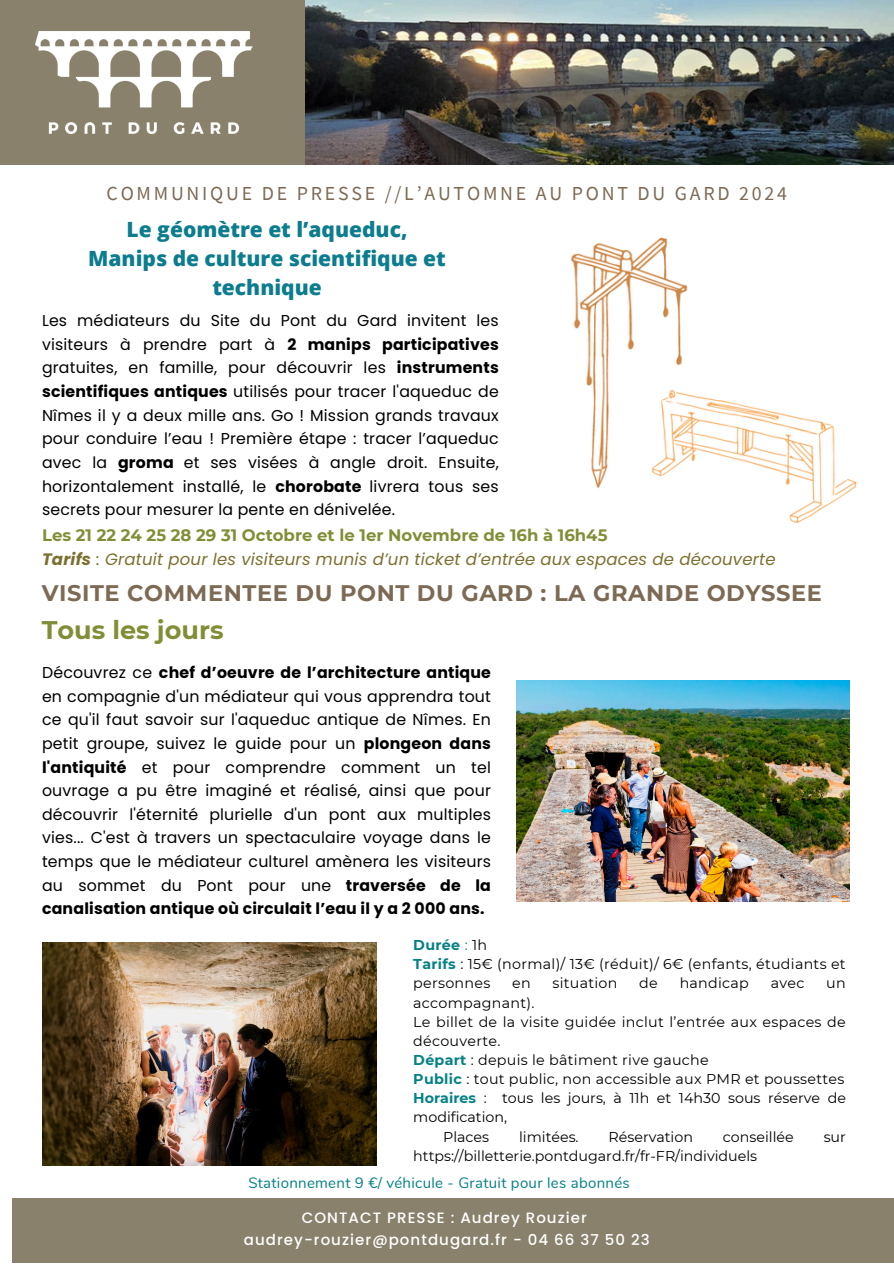
<style>
.page{position:relative;width:894px;height:1264px;background:#fff}
.page>*{position:absolute;margin:0;border:0;box-sizing:border-box;transform-origin:0 0}
.t1{font:700 25.5px "Montserrat";color:#828e36}
.t2{font:700 22.5px "Montserrat";letter-spacing:.025em;color:#7d6a54}
.t3{font:800 21px/29.2px "Open Sans";color:#0c7c8f;text-align:center}
.t4{font:19.8px "Source Sans Pro";letter-spacing:.14em;color:#7d6a54}
.t5{font:italic 16.5px "Poppins";letter-spacing:.01em;color:#7c702f}
.t6{font:700 16.5px "Montserrat";color:#828e36}
.t7{font:15.75px/23.7px "Poppins";letter-spacing:.01em;color:#000;text-align:justify}
.t8{font:500 15px/22.5px "Poppins";letter-spacing:.07em;color:#fff;text-align:center}
.t9{font:15px "Nunito";letter-spacing:.02em;color:#058186}
.t10{font:14.25px/19.2px "Montserrat";letter-spacing:.02em;color:#000}
.t11{font:14.25px/19.2px "Montserrat";color:#000}
.t12{font:700 14.25px "Montserrat";letter-spacing:.02em;color:#058186}
.s1{font-weight:700}
.s2{font-weight:400}
.s3{font-weight:400;color:#000}
.s4{font-weight:700;color:#058186}
</style>
<div class="page">
<div style="left:13px;top:1198px;width:880px;height:64px;background:#89816c"></div>
<img style="left:305px;top:0;width:588px;height:164px">
<div style="left:0;top:0;width:305px;height:164px;background:#89816c"></div>
<img style="left:35px;top:32px;width:217px;height:101px">
<img style="left:517px;top:680px;width:331px;height:221px">
<img style="left:42px;top:942px;width:334px;height:222px">
<img style="left:570px;top:237px;width:118px;height:252px">
<img style="left:641px;top:384px;width:216px;height:140px">
<p class="t4" style="left:106px;top:180px;width:681px">COMMUNIQUE DE PRESSE //L’AUTOMNE AU PONT DU GARD 2024</p>
<p class="t3" style="left:88px;top:214px;width:359px">Le géomètre et l’aqueduc,<br>Manips de culture scientifique et technique</p>
<p class="t7" style="left:42px;top:309px;width:458px">Les médiateurs du Site du Pont du Gard invitent les visiteurs à prendre part à <span class="s1">2 manips participatives </span>gratuites, en famille, pour découvrir les <span class="s1">instruments scientifiques antiques</span> utilisés pour tracer l'aqueduc de Nîmes il y a deux mille ans. Go ! Mission grands travaux pour conduire l’eau ! Première étape : tracer l’aqueduc avec la <span class="s1">groma</span> et ses visées à angle droit. Ensuite, horizontalement installé, le <span class="s1">chorobate</span> livrera tous ses secrets pour mesurer la pente en dénivelée.</p>
<p class="t6" style="left:42px;top:524px;width:567px">Les 21 22 24 25 28 29 31 Octobre et le 1er Novembre de 16h à 16h45</p>
<p class="t5" style="left:42px;top:547px;width:734px"><span class="s1">Tarifs</span> : Gratuit pour les visiteurs munis d’un ticket d’entrée aux espaces de découverte</p>
<h3 class="t2" style="left:42px;top:579px;width:781px">VISITE COMMENTEE DU PONT DU GARD : LA GRANDE ODYSSEE</h3>
<p class="t1" style="left:42px;top:614px;width:183px">Tous les jours</p>
<h6 class="t7" style="left:42px;top:660px;width:450px">Découvrez ce <span class="s1">chef d’oeuvre de l’architecture antique </span>en compagnie d'un médiateur qui vous apprendra tout ce qu'il faut savoir sur l'aqueduc antique de Nîmes. En petit groupe, suivez le guide pour un <span class="s1">plongeon dans l'antiquité</span> et pour comprendre comment un tel ouvrage a pu être imaginé et réalisé, ainsi que pour découvrir l'éternité plurielle d'un pont aux multiples vies... C'est à travers un spectaculaire voyage dans le temps que le médiateur culturel amènera les visiteurs au sommet du Pont pour une <span class="s1">traversée de la canalisation antique où circulait l’eau il y a 2 000 ans.</span></h6>
<h6 class="t12" style="left:413px;top:936px;width:75px">Durée <span class="s2">:</span> <span class="s3">1h</span></h6>
<p class="t10" style="left:413px;top:954px;width:434px"><span class="s4">Tarifs</span> : 15€ (normal)/ 13€ (réduit)/ 6€ (enfants, étudiants et personnes</p>
<p class="t10" style="left:512px;top:973px;width:20px">en</p>
<p class="t10" style="left:552px;top:973px;width:67px">situation</p>
<p class="t10" style="left:639px;top:973px;width:20px">de</p>
<p class="t10" style="left:679px;top:973px;width:71px">handicap</p>
<p class="t10" style="left:770px;top:973px;width:35px">avec</p>
<p class="t10" style="left:825px;top:973px;width:21px">un</p>
<p class="t10" style="left:413px;top:992px;width:123px">accompagnant).</p>
<p class="t10" style="left:413px;top:1012px;width:434px">Le billet de la visite guidée inclut l’entrée aux espaces de découverte.</p>
<h5 class="t10" style="left:413px;top:1050px;width:297px"><span class="s4">Départ</span> : depuis le bâtiment rive gauche</h5>
<h6 class="t10" style="left:413px;top:1069px;width:432px"><span class="s4">Public</span> : tout public, non accessible aux PMR et poussettes</h6>
<h2 class="t11" style="left:413px;top:1088px;width:434px"><span class="s4">Horaires</span> : tous les jours, à 11h et 14h30 sous réserve de modification,</h2>
<h1 class="t10" style="left:443px;top:1126px;width:48px">Places</h1>
<h1 class="t11" style="left:519px;top:1126px;width:61px">limitées.</h1>
<h1 class="t11" style="left:608px;top:1126px;width:86px">Réservation</h1>
<h1 class="t11" style="left:722px;top:1126px;width:72px">conseillée</h1>
<h1 class="t10" style="left:823px;top:1126px;width:24px">sur</h1>
<h1 class="t11" style="left:413px;top:1145px;width:345px">https://billetterie.pontdugard.fr/fr-FR/individuels</h1>
<p class="t9" style="left:248px;top:1172px;width:383px">Stationnement 9 €/ véhicule - Gratuit pour les abonnés</p>
<h4 class="t8" style="left:244px;top:1206px;width:407px">CONTACT PRESSE : Audrey Rouzier audrey-rouzier@pontdugard.fr - 04 66 37 50 23</h4>
</div>
